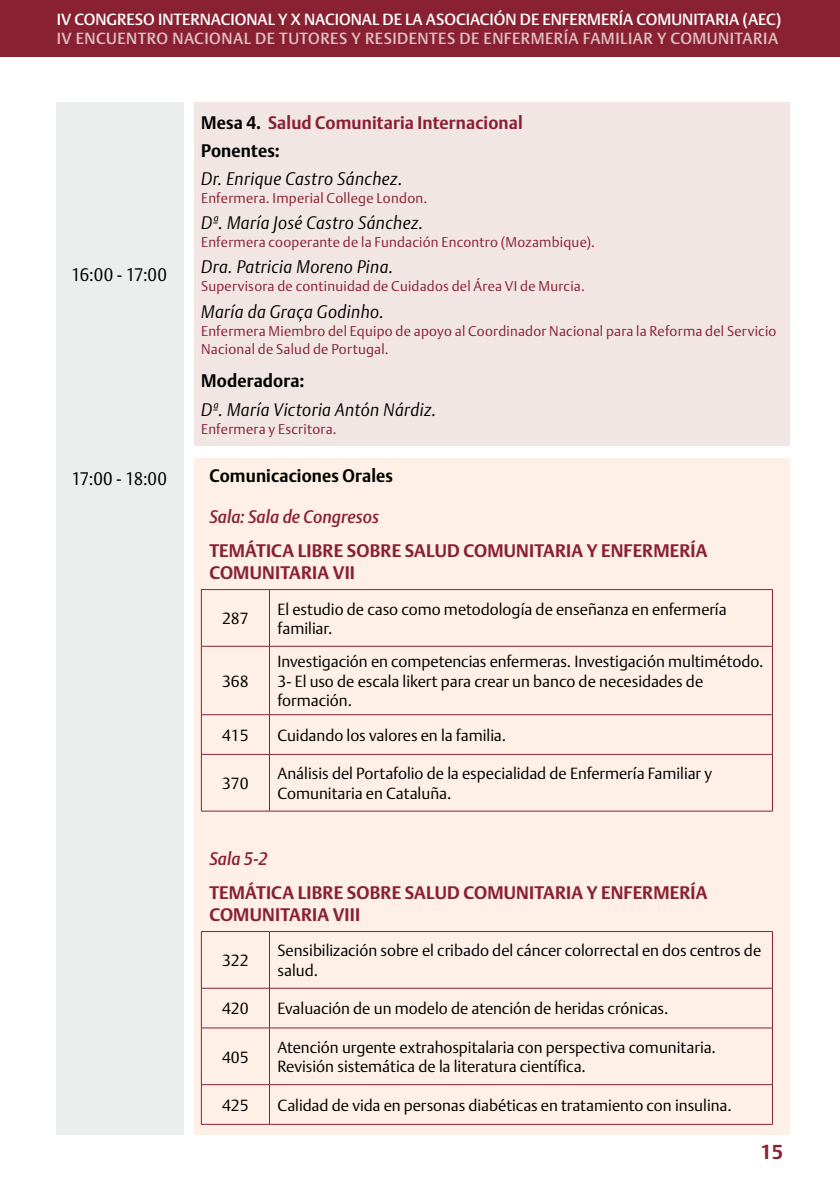
<style>
.page{position:relative;width:840px;height:1191px;background:#fff}
.page>*{position:absolute;margin:0;border:0;box-sizing:border-box;transform-origin:0 0}
.t1{font:700 20px "DTL Argo T";color:#892133}
.t2{font:italic 300 18px "DTL Argo T";letter-spacing:.025em;color:#000;scale:.95 1}
.t3{font:700 18px/22px "DTL Argo T";letter-spacing:.01em;color:#892133}
.t4{font:700 18px/27.6px "DTL Argo T";letter-spacing:.01em;color:#892133;scale:.95 1}
.t5{font:700 18px "DTL Argo T";letter-spacing:.01em;color:#000;scale:.95 1}
.t6{font:italic 500 18px "DTL Argo T";letter-spacing:.005em;color:#892133;scale:.95 1}
.t7{font:300 18px "DTL Argo T";letter-spacing:-.01em;color:#000;scale:.95 1}
.t8{font:300 16px/19.2px "DTL Argo T";color:#000}
.t9{font:500 16px "DTL Argo T";color:#fff}
.t10{font:500 16px "DTL Argo T";letter-spacing:.03em;color:#dec2be}
.t11{font:300 14px/18px "DTL Argo T";letter-spacing:.015em;color:#892133}
.s1{color:#000}
</style>
<div class="page">
<div style="left:0;top:0;width:839px;height:57px;background:#892133"></div>
<div style="left:57px;top:102px;width:127px;height:1032px;background:#eceded"></div>
<div style="left:194px;top:458px;width:595px;height:676px;background:#fef0e6"></div>
<div style="left:194px;top:102px;width:595px;height:343px;background:#f1e6e4"></div>
<hr style="left:201px;top:589px;width:68px;height:1px;background:#892133">
<hr style="left:201px;top:590px;width:1px;height:56px;background:#892133">
<hr style="left:269px;top:589px;width:503px;height:1px;background:#892133">
<hr style="left:269px;top:590px;width:1px;height:56px;background:#892133">
<hr style="left:771px;top:590px;width:1px;height:56px;background:#892133">
<hr style="left:201px;top:646px;width:68px;height:1px;background:#892133">
<hr style="left:201px;top:646px;width:1px;height:68px;background:#892133">
<hr style="left:269px;top:646px;width:503px;height:1px;background:#892133">
<hr style="left:269px;top:646px;width:1px;height:68px;background:#892133">
<hr style="left:771px;top:646px;width:1px;height:68px;background:#892133">
<hr style="left:201px;top:714px;width:68px;height:1px;background:#892133">
<hr style="left:201px;top:715px;width:1px;height:39px;background:#892133">
<hr style="left:269px;top:714px;width:503px;height:1px;background:#892133">
<hr style="left:269px;top:715px;width:1px;height:39px;background:#892133">
<hr style="left:771px;top:715px;width:1px;height:39px;background:#892133">
<hr style="left:201px;top:754px;width:68px;height:1px;background:#892133">
<hr style="left:201px;top:754px;width:1px;height:57px;background:#892133">
<hr style="left:269px;top:754px;width:503px;height:1px;background:#892133">
<hr style="left:269px;top:754px;width:1px;height:57px;background:#892133">
<hr style="left:771px;top:754px;width:1px;height:57px;background:#892133">
<hr style="left:201px;top:810px;width:68px;height:1px;background:#892133">
<hr style="left:269px;top:810px;width:503px;height:1px;background:#892133">
<hr style="left:201px;top:931px;width:68px;height:1px;background:#892133">
<hr style="left:201px;top:931px;width:1px;height:57px;background:#892133">
<hr style="left:269px;top:931px;width:503px;height:1px;background:#892133">
<hr style="left:269px;top:931px;width:1px;height:57px;background:#892133">
<hr style="left:771px;top:931px;width:1px;height:57px;background:#892133">
<hr style="left:201px;top:988px;width:68px;height:1px;background:#892133">
<hr style="left:201px;top:988px;width:1px;height:39px;background:#892133">
<hr style="left:269px;top:988px;width:503px;height:1px;background:#892133">
<hr style="left:269px;top:988px;width:1px;height:39px;background:#892133">
<hr style="left:771px;top:988px;width:1px;height:39px;background:#892133">
<hr style="left:201px;top:1027px;width:68px;height:1px;background:#892133">
<hr style="left:201px;top:1028px;width:1px;height:56px;background:#892133">
<hr style="left:269px;top:1027px;width:503px;height:1px;background:#892133">
<hr style="left:269px;top:1028px;width:1px;height:56px;background:#892133">
<hr style="left:771px;top:1028px;width:1px;height:56px;background:#892133">
<hr style="left:201px;top:1084px;width:68px;height:1px;background:#892133">
<hr style="left:201px;top:1085px;width:1px;height:39px;background:#892133">
<hr style="left:269px;top:1084px;width:503px;height:1px;background:#892133">
<hr style="left:269px;top:1085px;width:1px;height:39px;background:#892133">
<hr style="left:771px;top:1085px;width:1px;height:39px;background:#892133">
<hr style="left:201px;top:1124px;width:68px;height:1px;background:#892133">
<hr style="left:269px;top:1124px;width:503px;height:1px;background:#892133">
<p class="t9" style="left:57px;top:10px;width:725px">IV CONGRESO INTERNACIONAL Y X NACIONAL DE LA ASOCIACIÓN DE ENFERMERÍA COMUNITARIA (AEC)</p>
<p class="t10" style="left:57px;top:29px;width:722px">IV ENCUENTRO NACIONAL DE TUTORES Y RESIDENTES DE ENFERMERÍA FAMILIAR Y COMUNITARIA</p>
<p class="t7" style="left:71px;top:264px;width:102px">16:00 - 17:00</p>
<p class="t4" style="left:201px;top:109px;width:340px"><span class="s1">Mesa 4.</span> Salud Comunitaria Internacional<br><span class="s1">Ponentes:</span></p>
<p class="t2" style="left:201px;top:168px;width:213px">Dr. Enrique Castro Sánchez.</p>
<p class="t11" style="left:201px;top:189px;width:227px">Enfermera. Imperial College London.</p>
<p class="t2" style="left:201px;top:212px;width:235px">Dª. María José Castro Sánchez.</p>
<p class="t11" style="left:201px;top:233px;width:395px">Enfermera cooperante de la Fundación Encontro (Mozambique).</p>
<p class="t2" style="left:201px;top:256px;width:204px">Dra. Patricia Moreno Pina.</p>
<p class="t11" style="left:201px;top:277px;width:385px">Supervisora de continuidad de Cuidados del Área VI de Murcia.</p>
<p class="t2" style="left:201px;top:300px;width:194px">María da Graça Godinho.</p>
<p class="t11" style="left:201px;top:321px;width:576px">Enfermera Miembro del Equipo de apoyo al Coordinador Nacional para la Reforma del Servicio<br>Nacional de Salud de Portugal.</p>
<p class="t5" style="left:201px;top:370px;width:110px">Moderadora:</p>
<p class="t2" style="left:201px;top:398px;width:249px">Dª. María Victoria Antón Nárdiz.</p>
<p class="t11" style="left:201px;top:419px;width:137px">Enfermera y Escritora.</p>
<p class="t7" style="left:71px;top:467px;width:102px">17:00 - 18:00</p>
<p class="t5" style="left:209px;top:465px;width:195px">Comunicaciones Orales</p>
<p class="t6" style="left:209px;top:506px;width:180px">Sala: Sala de Congresos</p>
<p class="t3" style="left:209px;top:539px;width:499px">TEMÁTICA LIBRE SOBRE SALUD COMUNITARIA Y ENFERMERÍA<br>COMUNITARIA VII</p>
<p class="t8" style="left:222px;top:609px;width:28px">287</p>
<p class="t8" style="left:277px;top:599px;width:450px">El estudio de caso como metodología de enseñanza en enfermería familiar.</p>
<p class="t8" style="left:222px;top:671px;width:28px">368</p>
<p class="t8" style="left:277px;top:652px;width:487px">Investigación en competencias enfermeras. Investigación multimétodo.<br>3- El uso de escala likert para crear un banco de necesidades de formación.</p>
<p class="t8" style="left:222px;top:725px;width:28px">415</p>
<p class="t8" style="left:277px;top:725px;width:230px">Cuidando los valores en la familia.</p>
<p class="t8" style="left:222px;top:773px;width:28px">370</p>
<p class="t8" style="left:277px;top:764px;width:436px">Análisis del Portafolio de la especialidad de Enfermería Familiar y<br>Comunitaria en Cataluña.</p>
<p class="t6" style="left:209px;top:847px;width:63px">Sala 5-2</p>
<p class="t3" style="left:209px;top:881px;width:499px">TEMÁTICA LIBRE SOBRE SALUD COMUNITARIA Y ENFERMERÍA<br>COMUNITARIA VIII</p>
<p class="t8" style="left:222px;top:950px;width:28px">322</p>
<p class="t8" style="left:277px;top:941px;width:485px">Sensibilización sobre el cribado del cáncer colorrectal en dos centros de salud.</p>
<p class="t8" style="left:222px;top:999px;width:28px">420</p>
<p class="t8" style="left:277px;top:999px;width:392px">Evaluación de un modelo de atención de heridas crónicas.</p>
<p class="t8" style="left:222px;top:1047px;width:28px">405</p>
<p class="t8" style="left:277px;top:1037px;width:440px">Atención urgente extrahospitalaria con perspectiva comunitaria.<br>Revisión sistemática de la literatura científica.</p>
<p class="t8" style="left:222px;top:1095px;width:28px">425</p>
<p class="t8" style="left:277px;top:1095px;width:455px">Calidad de vida en personas diabéticas en tratamiento con insulina.</p>
<p class="t1" style="left:760px;top:1140px;width:24px">15</p>
</div>
